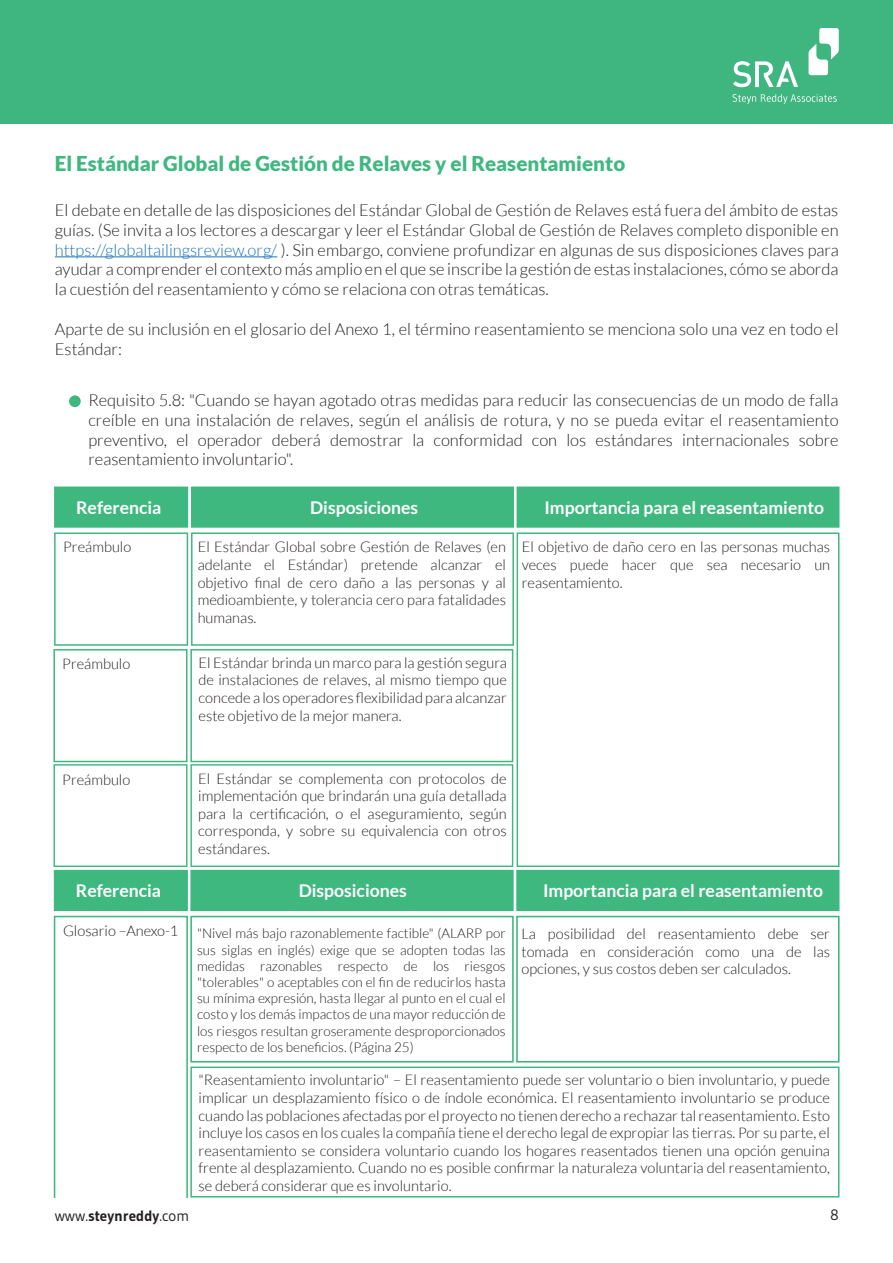
<style>
.page{position:relative;width:893px;height:1263px;background:#fff}
.page>*{position:absolute;margin:0;border:0;box-sizing:border-box;transform-origin:0 0}
.t1{font:900 20.55px "Lato";color:#3fb880}
.t2{font:700 17.55px "Lato";color:#fff}
.t3{font:300 16.5px/19.8px "Lato";color:#231f20;text-align:justify}
.t4{font:700 15px "Gudea";color:#231f20}
.t5{font:15px "Gudea";color:#231f20}
.t6{font:300 14.7px/17.5px "Lato";color:#231f20;text-align:justify}
.t7{font:300 13.5px/16.2px "Lato";color:#231f20;text-align:justify}
.s1{color:#1c75bb}
.s2{font-weight:400}
</style>
<div class="page">
<div style="left:0;top:0;width:893px;height:123px;background:#3fb580"></div>
<svg style="left:733px;top:61px;width:65px;height:26px"></svg>
<svg style="left:732px;top:94px;width:105px;height:10px"></svg>
<svg style="left:808px;top:28px;width:31px;height:47px"></svg>
<hr style="left:55px;top:257px;width:222px;height:1px;background:#1c75bb">
<div style="left:69px;top:395px;width:12px;height:12px;background:#3fb880;border-radius:50%"></div>
<div style="left:54px;top:486px;width:134px;height:42px;background:#3fb880;border:2px solid #3fb880"></div>
<div style="left:191px;top:486px;width:323px;height:42px;background:#3fb880;border:2px solid #3fb880"></div>
<div style="left:517px;top:486px;width:322px;height:42px;background:#3fb880;border:2px solid #3fb880"></div>
<div style="left:54px;top:532px;width:134px;height:114px;border:2px solid #3fb880"></div>
<div style="left:191px;top:532px;width:323px;height:114px;border:2px solid #3fb880"></div>
<div style="left:517px;top:532px;width:322px;height:335px;border:1px solid #3fb880"></div>
<div style="left:53px;top:649px;width:135px;height:113px;border:2px solid #3fb880"></div>
<div style="left:190px;top:649px;width:323px;height:113px;border:2px solid #3fb880"></div>
<div style="left:53px;top:764px;width:134px;height:103px;border:1px solid #3fb880"></div>
<div style="left:190px;top:764px;width:323px;height:103px;border:1px solid #3fb880"></div>
<div style="left:54px;top:870px;width:134px;height:41px;background:#3fb880"></div>
<div style="left:54px;top:916px;width:134px;height:285px;border:2px solid #3fb880"></div>
<div style="left:190px;top:870px;width:324px;height:41px;background:#3fb880"></div>
<div style="left:516px;top:870px;width:323px;height:41px;background:#3fb880"></div>
<div style="left:190px;top:916px;width:324px;height:146px;border:2px solid #3fb880"></div>
<div style="left:516px;top:916px;width:323px;height:146px;border:2px solid #3fb880"></div>
<div style="left:190px;top:1066px;width:649px;height:131px;border:1px solid #3fb880"></div>
<hr style="left:40px;top:1198px;width:150px;height:4px;background:#fff">
<h1 class="t1" style="left:55px;top:152px;width:572px">El Estándar Global de Gestión de Relaves y el Reasentamiento</h1>
<p class="t3" style="left:55px;top:200px;width:785px">El debate en detalle de las disposiciones del Estándar Global de Gestión de Relaves está fuera del ámbito de estas guías. (Se invita a los lectores a descargar y leer el Estándar Global de Gestión de Relaves completo disponible en <span class="s1">https://globaltailingsreview.org/</span> ). Sin embargo, conviene profundizar en algunas de sus disposiciones claves para ayudar a comprender el contexto más amplio en el que se inscribe la gestión de estas instalaciones, cómo se aborda la cuestión del reasentamiento y cómo se relaciona con otras temáticas.</p>
<p class="t3" style="left:55px;top:319px;width:785px">Aparte de su inclusión en el glosario del Anexo 1, el término reasentamiento se menciona solo una vez en todo el<br>Estándar:</p>
<p class="t3" style="left:88px;top:390px;width:752px">Requisito 5.8: "Cuando se hayan agotado otras medidas para reducir las consecuencias de un modo de falla creíble en una instalación de relaves, según el análisis de rotura, y no se pueda evitar el reasentamiento preventivo, el operador deberá demostrar la conformidad con los estándares internacionales sobre reasentamiento involuntario".</p>
<p class="t2" style="left:76px;top:497px;width:87px">Referencia</p>
<p class="t2" style="left:310px;top:497px;width:110px">Disposiciones</p>
<p class="t2" style="left:544px;top:497px;width:281px">Importancia para el reasentamiento</p>
<p class="t6" style="left:63px;top:538px;width:70px">Preámbulo</p>
<p class="t6" style="left:198px;top:538px;width:310px">El Estándar Global sobre Gestión de Relaves (en adelante el Estándar) pretende alcanzar el objetivo final de cero daño a las personas y al medioambiente, y tolerancia cero para fatalidades humanas.</p>
<p class="t6" style="left:522px;top:538px;width:310px">El objetivo de daño cero en las personas muchas veces puede hacer que sea necesario un reasentamiento.</p>
<p class="t6" style="left:62px;top:655px;width:70px">Preámbulo</p>
<p class="t6" style="left:199px;top:654px;width:310px">El Estándar brinda un marco para la gestión segura de instalaciones de relaves, al mismo tiempo que concede a los operadores flexibilidad para alcanzar este objetivo de la mejor manera.</p>
<p class="t6" style="left:62px;top:771px;width:70px">Preámbulo</p>
<p class="t6" style="left:198px;top:770px;width:310px">El Estándar se complementa con protocolos de implementación que brindarán una guía detallada para la certificación, o el aseguramiento, según corresponda, y sobre su equivalencia con otros estándares.</p>
<p class="t2" style="left:76px;top:881px;width:87px">Referencia</p>
<p class="t6" style="left:63px;top:922px;width:117px">Glosario –Anexo-1</p>
<p class="t4" style="left:55px;top:1207px;width:136px"><span class="s2">www.</span>steynreddy<span class="s2">.com</span></p>
<p class="t2" style="left:299px;top:881px;width:110px">Disposiciones</p>
<p class="t2" style="left:543px;top:881px;width:281px">Importancia para el reasentamiento</p>
<p class="t7" style="left:197px;top:925px;width:310px">"Nivel más bajo razonablemente factible" (ALARP por sus siglas en inglés) exige que se adopten todas las medidas razonables respecto de los riesgos "tolerables" o aceptables con el fin de reducirlos hasta su mínima expresión, hasta llegar al punto en el cual el costo y los demás impactos de una mayor reducción de los riesgos resultan groseramente desproporcionados respecto de los beneficios. (Página 25)</p>
<p class="t6" style="left:521px;top:925px;width:310px">La posibilidad del reasentamiento debe ser tomada en consideración como una de las opciones, y sus costos deben ser calculados.</p>
<p class="t6" style="left:199px;top:1071px;width:633px">"Reasentamiento involuntario" – El reasentamiento puede ser voluntario o bien involuntario, y puede implicar un desplazamiento físico o de índole económica. El reasentamiento involuntario se produce cuando las poblaciones afectadas por el proyecto no tienen derecho a rechazar tal reasentamiento. Esto incluye los casos en los cuales la compañía tiene el derecho legal de expropiar las tierras. Por su parte, el reasentamiento se considera voluntario cuando los hogares reasentados tienen una opción genuina frente al desplazamiento. Cuando no es posible confirmar la naturaleza voluntaria del reasentamiento, se deberá considerar que es involuntario.</p>
<p class="t5" style="left:830px;top:1205px;width:10px">8</p>
</div>
